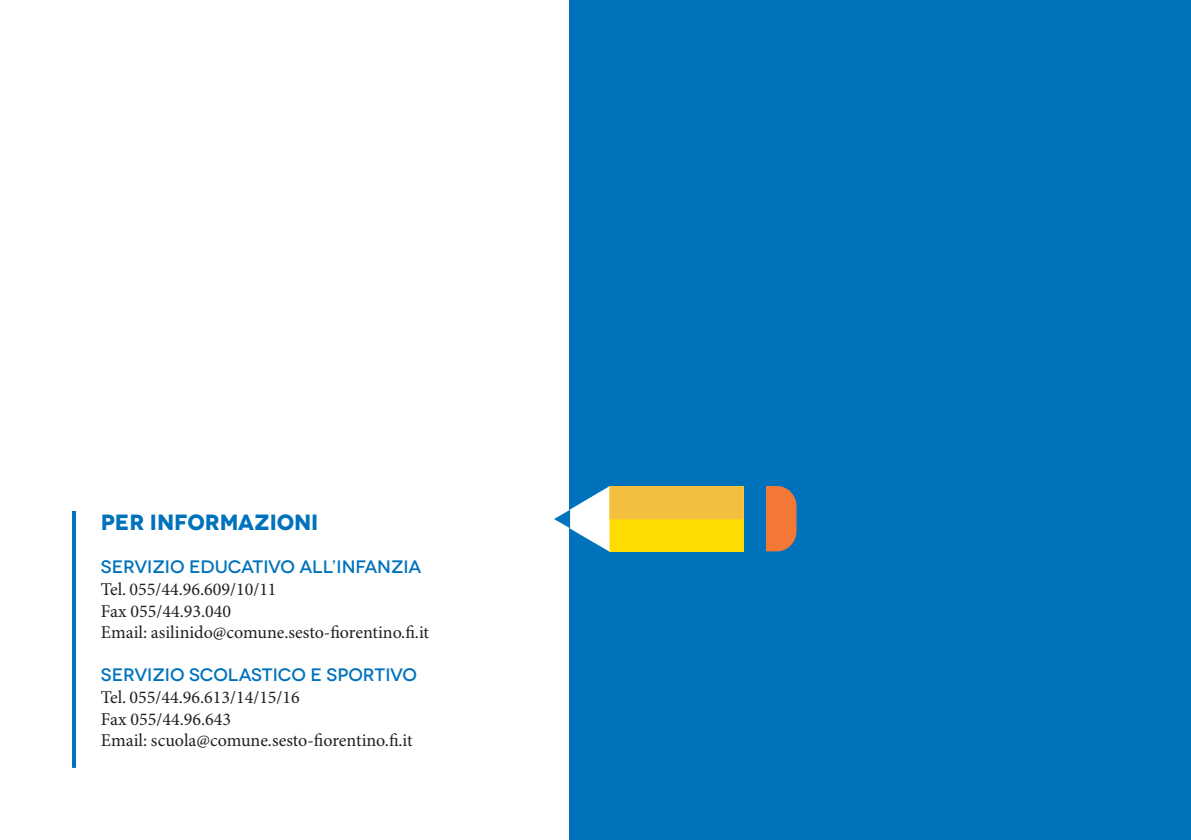
<style>
.page{position:relative;width:1191px;height:840px;background:#fff}
.page>*{position:absolute;margin:0;border:0;box-sizing:border-box;transform-origin:0 0}
.t1{font:700 22px "Novecentowide";color:#0072bc}
.t2{font:18px/21.6px "Minion Pro";color:#231f20}
.t3{font:500 18px "Novecentowide";color:#0072bc}
</style>
<div class="page">
<div style="left:570px;top:0;width:621px;height:839px;background:#0072bc"></div>
<hr style="left:72px;top:510px;width:4px;height:257px;background:#0072bc">
<div style="left:718px;top:485px;width:78px;height:66px;background:#f37835;border-radius:20px"></div>
<div style="left:743px;top:485px;width:22px;height:66px;background:#0072bc"></div>
<svg style="left:554px;top:485px;width:189px;height:66px;background:#dfcd5e"></svg>
<p class="t1" style="left:101px;top:508px;width:219px">PER INFORMAZIONI</p>
<p class="t3" style="left:101px;top:556px;width:322px">SERVIZIO EDUCATIVO ALL’INFANZIA</p>
<p class="t2" style="left:101px;top:578px;width:330px">Tel. 055/44.96.609/10/11<br>Fax 055/44.93.040<br>Email: asilinido@comune.sesto-fiorentino.fi.it</p>
<p class="t3" style="left:101px;top:664px;width:318px">SERVIZIO SCOLASTICO E SPORTIVO</p>
<p class="t2" style="left:101px;top:686px;width:313px">Tel. 055/44.96.613/14/15/16<br>Fax 055/44.96.643<br>Email: scuola@comune.sesto-fiorentino.fi.it</p>
</div>
